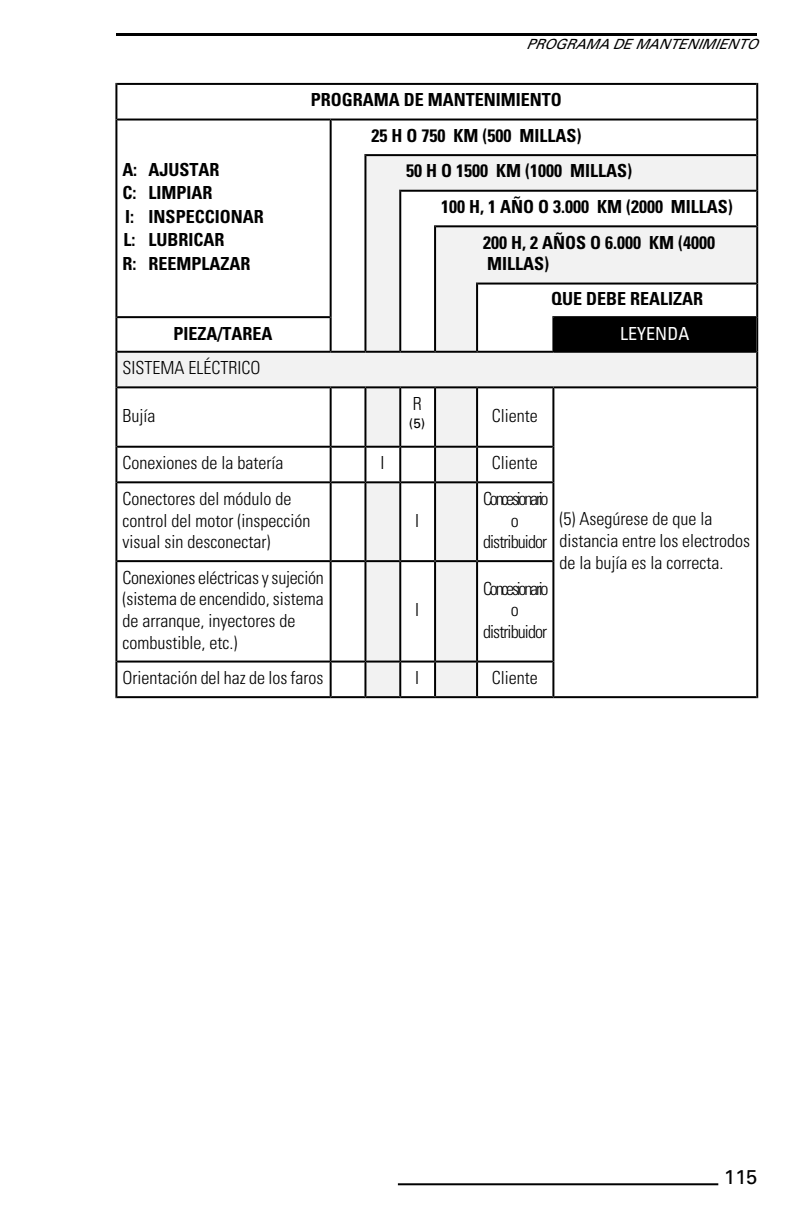
<style>
.page{position:relative;width:793px;height:1223px;background:#fff}
.page>*{position:absolute;margin:0;border:0;box-sizing:border-box;transform-origin:0 0}
.t1{font:20px "Univers";color:#000}
.t2{font:300 condensed 18px/21.6px "Univers";color:#000}
.t3{font:700 condensed 18px/23.4px "Univers";color:#000}
.t4{font:300 condensed 18px/21.6px "Univers";letter-spacing:-.12em;color:#000;text-align:center}
.t5{font:300 condensed 18px/21.6px "Univers";letter-spacing:-.05em;color:#000;text-align:center}
.t6{font:condensed 18px "Univers";color:#fff}
.t7{font:italic 14px "Univers";color:#000}
.t8{font:13.6px "Univers";color:#000}
</style>
<div class="page">
<svg style="left:115px;top:83px;width:643px;height:615px"></svg>
<hr style="left:398px;top:1183px;width:320px;height:2px;background:#000">
<hr style="left:116px;top:33px;width:641px;height:2px;background:#000">
<p class="t7" style="left:526px;top:39px;width:232px">PROGRAMA DE MANTENIMIENTO</p>
<p class="t3" style="left:371px;top:84px;width:211px;line-height:35.6px;text-indent:-61px">PROGRAMA DE MANTENIMIENTO<br>25 H O 750 KM (500 MILLAS)</p>
<p class="t3" style="left:149px;top:160px;width:117px">AJUSTAR<br>LIMPIAR<br>INSPECCIONAR<br>LUBRICAR<br>REEMPLAZAR</p>
<p class="t3" style="left:122px;top:160px;width:16px">A:<br>C:<br>I:<br>L:<br>R:</p>
<p class="t3" style="left:406px;top:161px;width:227px">50 H O 1500 KM (1000 MILLAS)</p>
<p class="t3" style="left:441px;top:197px;width:293px">100 H, 1 AÑO O 3.000 KM (2000 MILLAS)</p>
<p class="t3" style="left:483px;top:232px;width:233px">200 H, 2 AÑOS O 6.000 KM (4000</p>
<p class="t3" style="left:487px;top:254px;width:63px">MILLAS)</p>
<p class="t3" style="left:551px;top:289px;width:153px">QUE DEBE REALIZAR</p>
<p class="t3" style="left:173px;top:323px;width:101px">PIEZA/TAREA</p>
<p class="t6" style="left:620px;top:327px;width:70px">LEYENDA</p>
<p class="t2" style="left:122px;top:359px;width:139px">SISTEMA ELÉCTRICO</p>
<p class="t2" style="left:413px;top:394px;width:10px">R</p>
<p class="t8" style="left:409px;top:418px;width:18px">(5)</p>
<p class="t2" style="left:492px;top:406px;width:47px">Cliente</p>
<p class="t2" style="left:122px;top:406px;width:34px">Bujía</p>
<p class="t2" style="left:122px;top:454px;width:162px">Conexiones de la batería</p>
<p class="t2" style="left:380px;top:454px;width:5px">I</p>
<p class="t4" style="left:483px;top:447px;width:67px;line-height:35.6px">Cliente<br>Concesionario</p>
<p class="t5" style="left:483px;top:511px;width:66px">o distribuidor</p>
<p class="t2" style="left:122px;top:489px;width:189px">Conectores del módulo de control del motor (inspección visual sin desconectar)</p>
<p class="t2" style="left:415px;top:511px;width:5px">I</p>
<p class="t2" style="left:122px;top:568px;width:203px">Conexiones eléctricas y sujeción (sistema de encendido, sistema de arranque, inyectores de combustible, etc.)</p>
<p class="t2" style="left:122px;top:668px;width:203px">Orientación del haz de los faros</p>
<p class="t2" style="left:415px;top:668px;width:5px">I</p>
<p class="t2" style="left:492px;top:668px;width:47px">Cliente</p>
<p class="t4" style="left:483px;top:579px;width:67px">Concesionario o distribuidor</p>
<p class="t2" style="left:415px;top:600px;width:5px">I</p>
<p class="t2" style="left:559px;top:510px;width:192px">(5) Asegúrese de que la distancia entre los electrodos de la bujía es la correcta.</p>
<p class="t1" style="left:724px;top:1170px;width:35px">115</p>
</div>
